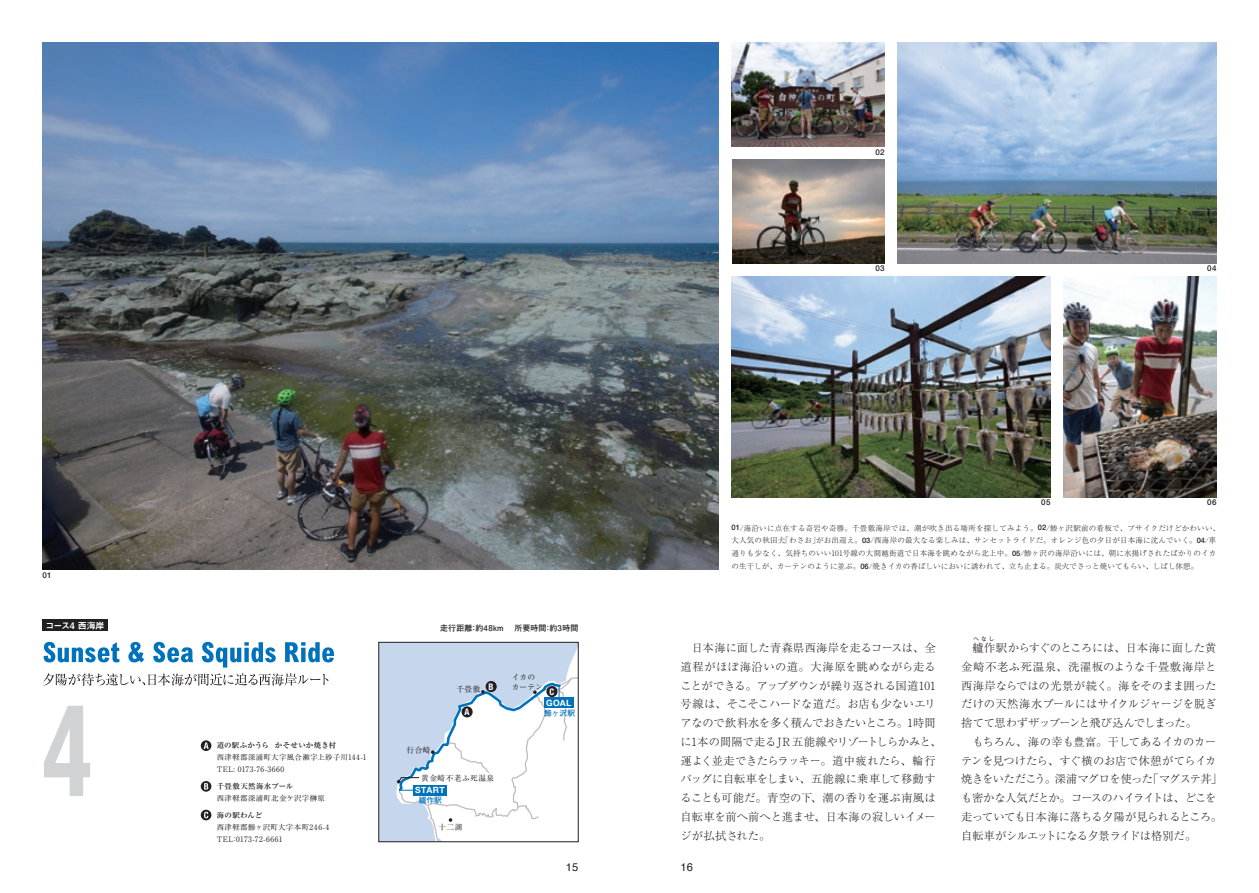
<style>
.page{position:relative;width:1259px;height:893px;background:#fff}
.page>*{position:absolute;margin:0;border:0;box-sizing:border-box;transform-origin:0 0}
.t1{font:700 condensed 127.5px "Helvetica Neue";color:#d1d2d4;scale:.8 1}
.t2{font:300 11.25px/18.8px "Ryumin Pro";letter-spacing:-.02em;color:#231f20}
.t3{font:11.1px "Helvetica";color:#231f20}
.t4{font:9px "Midashi Go Pro MB31";letter-spacing:-.02em;color:#fff}
.t5{font:700 condensed 9px "Helvetica Neue";color:#fff}
.t6{font:700 8.55px "Helvetica Neue";letter-spacing:.04em;color:#fff}
.t7{font:700 7.95px "Futo Go B101 Pro";letter-spacing:.025em;color:#231f20}
.t8{font:500 7.95px "Helvetica Neue";letter-spacing:.05em;color:#231f20}
.t9{font:7.8px/9.3px "Ryumin Pro";letter-spacing:.05em;color:#231f20}
.t10{font:700 7.8px "Futo Go B101 Pro";color:#0072bc}
.t11{font:300 7.5px/12.8px "Ryumin Pro";letter-spacing:.025em;color:#231f20}
.t12{font:7.5px/12px "Ryumin Pro";letter-spacing:.04em;color:#231f20}
.t13{font:700 7.5px "Ryumin Pro";letter-spacing:.03em;color:#231f20}
.t14{font:500 5.7px "Gothic BBB Pro";color:#231f20}
.s1{font-family:"Helvetica Neue";font-weight:500}
</style>
<div class="page">
<img style="left:1063px;top:276px;width:153px;height:221px">
<img style="left:897px;top:43px;width:319px;height:221px">
<img style="left:731px;top:276px;width:319px;height:221px">
<img style="left:731px;top:43px;width:153px;height:104px">
<img style="left:732px;top:159px;width:152px;height:105px">
<img style="left:43px;top:43px;width:676px;height:527px">
<div style="left:378px;top:642px;width:200px;height:200px;background:#c6d6ed"></div>
<svg style="left:396px;top:651px;width:180px;height:189px"></svg>
<div style="left:461px;top:706px;width:11px;height:11px;background:#231f20;border-radius:50%"></div>
<div style="left:485px;top:681px;width:12px;height:11px;background:#231f20;border-radius:50%"></div>
<div style="left:378px;top:642px;width:200px;height:200px;border:1px solid #231f20"></div>
<svg style="left:43px;top:642px;width:291px;height:44px"></svg>
<div style="left:43px;top:619px;width:65px;height:12px;background:#231f20"></div>
<svg style="left:201px;top:810px;width:10px;height:10px"></svg>
<div style="left:201px;top:781px;width:10px;height:11px;background:#231f20;border-radius:50%"></div>
<div style="left:201px;top:740px;width:10px;height:11px;background:#231f20;border-radius:50%"></div>
<svg style="left:204px;top:812px;width:4px;height:6px"></svg>
<svg style="left:204px;top:783px;width:4px;height:7px"></svg>
<svg style="left:204px;top:742px;width:5px;height:7px"></svg>
<p class="t8" style="left:875px;top:147px;width:11px">02</p>
<p class="t8" style="left:875px;top:264px;width:11px">03</p>
<p class="t8" style="left:1207px;top:264px;width:11px">04</p>
<p class="t8" style="left:43px;top:570px;width:11px">01</p>
<p class="t4" style="left:45px;top:618px;width:61px">コース4 西海岸</p>
<p class="t7" style="left:440px;top:621px;width:140px">走行距離：約48km　 所要時間：約3時間</p>
<h1 class="t1" style="left:43px;top:673px;width:63px">4</h1>
<p class="t13" style="left:217px;top:739px;width:121px">道の駅ふかうら かそせいか焼き村</p>
<p class="t12" style="left:217px;top:751px;width:151px">西津軽郡深浦町大字風合瀬字上砂子川144-1<br>TEL: 0173-76-3660</p>
<p class="t13" style="left:217px;top:780px;width:78px">千畳敷天然海水プール</p>
<p class="t12" style="left:217px;top:792px;width:110px">西津軽郡深浦町北金ケ沢字榊原</p>
<p class="t13" style="left:217px;top:809px;width:47px">海の駅わんど</p>
<p class="t12" style="left:217px;top:820px;width:114px">西津軽郡鰺ヶ沢町大字本町246-4<br>TEL：0173-72-6661</p>
<p class="t9" style="left:456px;top:684px;width:26px">千畳敷</p>
<p class="t9" style="left:512px;top:672px;width:33px">イカのカーテン</p>
<p class="t5" style="left:489px;top:681px;width:7px">B</p>
<p class="t5" style="left:549px;top:686px;width:6px">C</p>
<p class="t9" style="left:407px;top:745px;width:26px">行合崎</p>
<p class="t5" style="left:464px;top:706px;width:7px">A</p>
<p class="t9" style="left:421px;top:772px;width:75px">黄金崎不老ふ死温泉</p>
<p class="t10" style="left:419px;top:794px;width:25px">艫作駅</p>
<p class="t6" style="left:415px;top:785px;width:31px">START</p>
<p class="t9" style="left:439px;top:822px;width:26px">十二湖</p>
<p class="t6" style="left:546px;top:698px;width:27px">GOAL</p>
<p class="t10" style="left:544px;top:706px;width:33px">鯵ヶ沢駅</p>
<p class="t8" style="left:1207px;top:498px;width:11px">06</p>
<p class="t8" style="left:1041px;top:498px;width:11px">05</p>
<p class="t11" style="left:731px;top:521px;width:490px"><span class="s1">01</span>/海沿いに点在する奇岩や奇勝。千畳敷海岸では、潮が吹き出る場所を探してみよう。<span class="s1">02</span>/鯵ヶ沢駅前の看板で、ブサイクだけどかわいい、大人気の秋田犬「わさお」がお出迎え。<span class="s1">03</span>/西海岸の最大なる楽しみは、サンセットライドだ。オレンジ色の夕日が日本海に沈んでいく。<span class="s1">04</span>/車通りも少なく、気持ちのいい101号線の大間越街道で日本海を眺めながら北上中。<span class="s1">05</span>/鯵ヶ沢の海岸沿いには、朝に水揚げされたばかりのイカの生干しが、カーテンのように並ぶ。<span class="s1">06</span>/焼きイカの香ばしいにおいに誘われて、立ち止まる。炭火でさっと焼いてもらい、しばし休憩。</p>
<p class="t14" style="left:973px;top:635px;width:23px">へなし</p>
<p class="t2" style="left:961px;top:656px;width:257px;text-align:justify">金崎不老ふ死温泉、洗濯板のような千畳敷海岸と西海岸ならではの光景が続く。海をそのまま囲っただけの天然海水プールにはサイクルジャージを脱ぎ捨てて思わずザッブーンと飛び込んでしまった。</p>
<p class="t2" style="left:961px;top:731px;width:262px;text-indent:11px">もちろん、海の幸も豊富。干してあるイカのカーテンを見つけたら、すぐ横のお店で休憩がてらイカ焼きをいただこう。深浦マグロを使った「マグステ丼」も密かな人気だとか。コースのハイライトは、どこを走っていても日本海に落ちる夕陽が見られるところ。自転車がシルエットになる夕景ライドは格別だ。</p>
<p class="t2" style="left:680px;top:637px;width:262px;text-indent:11px">日本海に面した青森県西海岸を走るコースは、全道程がほぼ海沿いの道。大海原を眺めながら走ることができる。アップダウンが繰り返される国道101号線は、そこそこハードな道だ。お店も少ないエリアなので飲料水を多く積んでおきたいところ。1時間に1本の間隔で走るJR 五能線やリゾートしらかみと、運よく並走できたらラッキー。道中疲れたら、輪行バッグに自転車をしまい、五能線に乗車して移動することも可能だ。青空の下、潮の香りを運ぶ南風は自転車を前へ前へと進ませ、日本海の寂しいイメージが払拭された。</p>
<p class="t2" style="left:972px;top:637px;width:245px">艫作駅からすぐのところには、日本海に面した黄</p>
<p class="t3" style="left:566px;top:862px;width:14px">15</p>
<p class="t3" style="left:680px;top:862px;width:14px">16</p>
</div>
